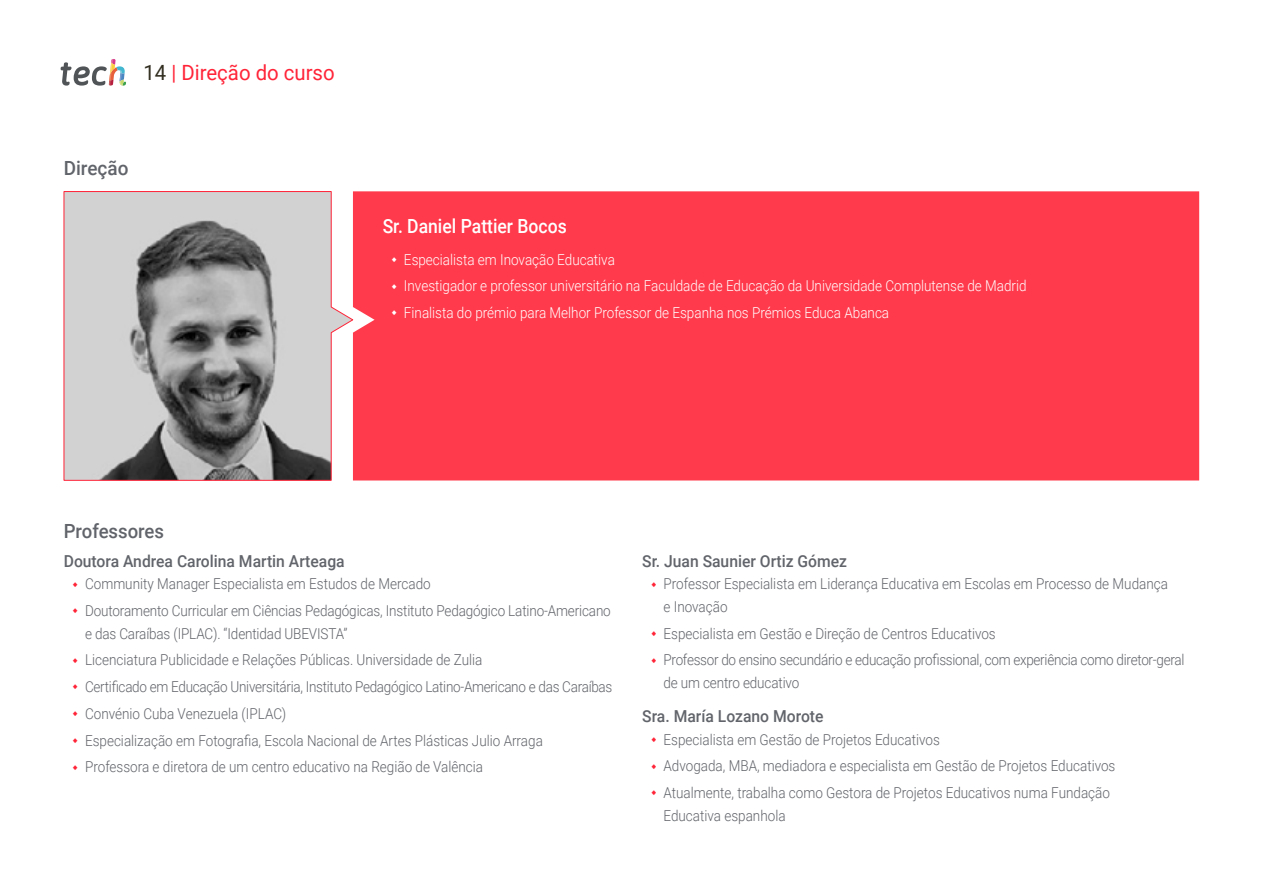
<style>
.page{position:relative;width:1263px;height:893px;background:#fff}
.page>*{position:absolute;margin:0;border:0;box-sizing:border-box;transform-origin:0 0}
.t1{font:21px "Roboto";color:#ff2438}
.t2{font:500 19.5px "Roboto";color:#fff;scale:.9 1}
.t3{font:500 19.5px "Roboto";color:#61646a;scale:.95 1}
.t4{font:500 19.5px "Roboto";color:#61646a}
.t5{font:500 16.5px "Roboto";color:#61646a;scale:.95 1}
.t6{font:300 15px/26.7px "Roboto";color:#61646a;scale:.9 1}
.t7{font:300 15px/26.7px "Roboto";color:#fff;scale:.9 1}
.t8{font:300 15px/26.7px "Roboto";letter-spacing:-.02em;color:#61646a;scale:.9 1}
.s1{color:#312e20}
</style>
<div class="page">
<svg style="left:61px;top:59px;width:65px;height:27px"></svg>
<div style="left:354px;top:191px;width:845px;height:289px;background:#ff3a4c"></div>
<svg style="left:63px;top:191px;width:291px;height:290px;background:#b1adae"></svg>
<svg style="left:392px;top:257px;width:5px;height:5px"></svg>
<svg style="left:392px;top:284px;width:5px;height:5px"></svg>
<svg style="left:392px;top:310px;width:5px;height:5px"></svg>
<h1 class="t1" style="left:144px;top:57px;width:193px"><span class="s1">14</span> | Direção do curso</h1>
<h2 class="t4" style="left:64px;top:154px;width:66px">Direção</h2>
<h2 class="t2" style="left:383px;top:212px;width:206px">Sr. Daniel Pattier Bocos</h2>
<p class="t7" style="left:404px;top:245px;width:693px">Especialista em Inovação Educativa<br>Investigador e professor universitário na Faculdade de Educação da Universidade Complutense de Madrid<br>Finalista do prémio para Melhor Professor de Espanha nos Prémios Educa Abanca</p>
<h2 class="t3" style="left:64px;top:517px;width:107px">Professores</h2>
<p class="t5" style="left:64px;top:550px;width:297px">Doutora Andrea Carolina Martin Arteaga</p>
<p class="t6" style="left:85px;top:570px;width:586px">Community Manager Especialista em Estudos de Mercado<br>Doutoramento Curricular em Ciências Pedagógicas, Instituto Pedagógico Latino-Americano</p>
<p class="t6" style="left:85px;top:619px;width:587px">e das Caraíbas (IPLAC). “Identidad UBEVISTA”<br>Licenciatura Publicidade e Relações Públicas. Universidade de Zulia<br>Certificado em Educação Universitária, Instituto Pedagógico Latino-Americano e das Caraíbas Convénio Cuba Venezuela (IPLAC)<br>Especialização em Fotografia, Escola Nacional de Artes Plásticas Julio Arraga<br>Professora e diretora de um centro educativo na Região de Valência</p>
<p class="t5" style="left:642px;top:550px;width:217px">Sr. Juan Saunier Ortiz Gómez</p>
<p class="t6" style="left:663px;top:572px;width:562px;line-height:22.5px">Professor Especialista em Liderança Educativa em Escolas em Processo de Mudança e Inovação</p>
<p class="t8" style="left:663px;top:619px;width:580px">Especialista em Gestão e Direção de Centros Educativos<br>Professor do ensino secundário e educação profissional, com experiência como diretor-geral</p>
<p class="t6" style="left:663px;top:669px;width:153px">de um centro educativo</p>
<p class="t5" style="left:642px;top:705px;width:192px">Sra. María Lozano Morote</p>
<p class="t6" style="left:663px;top:725px;width:504px">Especialista em Gestão de Projetos Educativos<br>Advogada, MBA, mediadora e especialista em Gestão de Projetos Educativos<br>Atualmente, trabalha como Gestora de Projetos Educativos numa Fundação</p>
<p class="t6" style="left:663px;top:801px;width:137px">Educativa espanhola</p>
</div>
